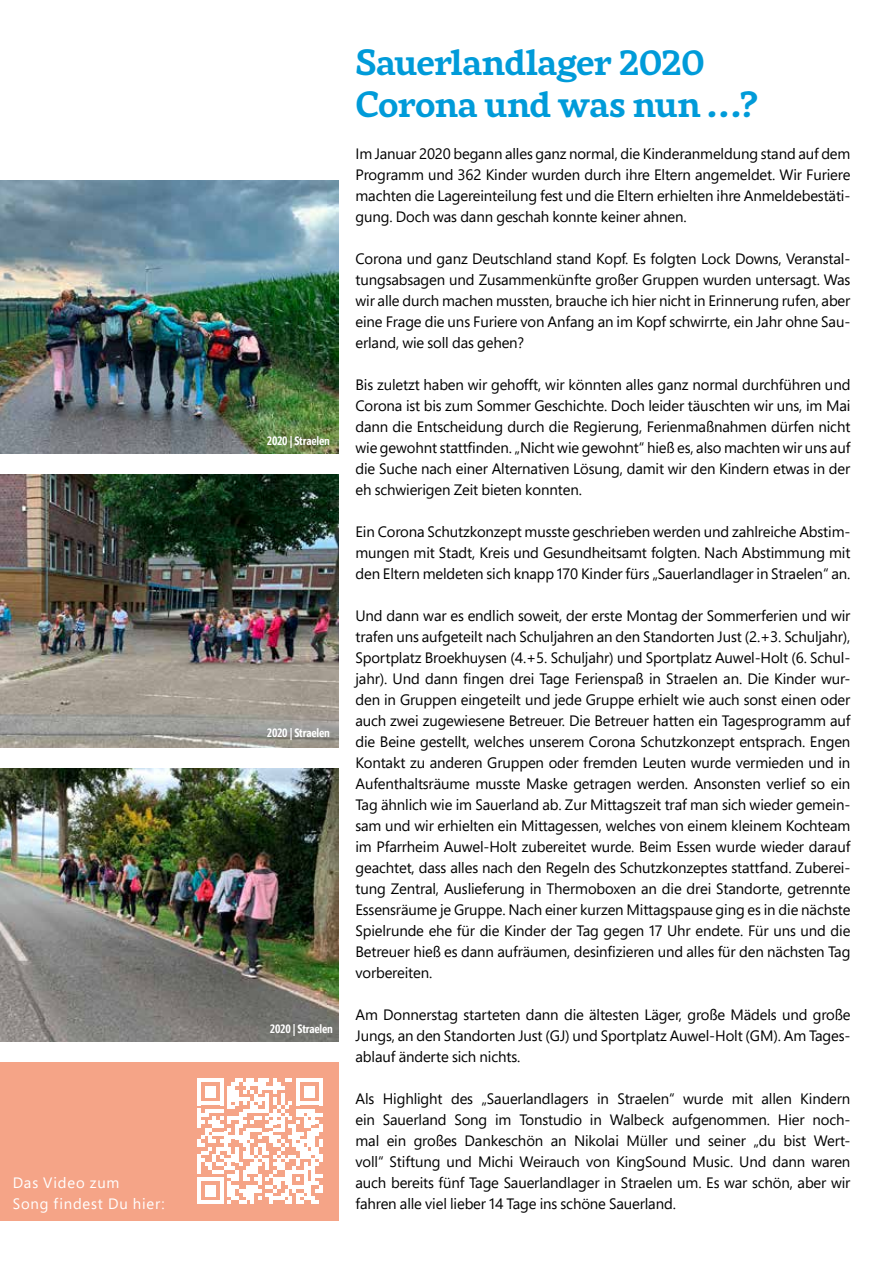
<style>
.page{position:relative;width:893px;height:1263px;background:#fff}
.page>*{position:absolute;margin:0;border:0;box-sizing:border-box;transform-origin:0 0}
.t1{font:700 36px/42px "Rival";letter-spacing:-.015em;color:#009bd9}
.t2{font:15px/21px "Segoe Pro";letter-spacing:-.01em;color:#000;text-align:justify}
.t3{font:15px/21px "Segoe Pro";letter-spacing:.055em;color:#fff}
.t4{font:700 12px "Segoe Condensed";letter-spacing:-.015em;color:#fff}
</style>
<div class="page">
<div style="left:0;top:1062px;width:338px;height:158px;background:#f5a487"></div>
<svg style="left:197px;top:1078px;width:126px;height:126px"></svg>
<img style="left:0;top:474px;width:338px;height:273px">
<img style="left:0;top:180px;width:338px;height:273px">
<img style="left:0;top:768px;width:338px;height:273px">
<p class="t3" style="left:13px;top:1172px;width:153px">Das Video zum<br>Song findest Du hier:</p>
<p class="t4" style="left:267px;top:433px;width:65px">2020 | Straelen</p>
<p class="t4" style="left:267px;top:725px;width:65px">2020 | Straelen</p>
<p class="t4" style="left:270px;top:1021px;width:65px">2020 | Straelen</p>
<h1 class="t1" style="left:355px;top:39px;width:404px">Sauerlandlager 2020<br>Corona und was nun …?</h1>
<p class="t2" style="left:355px;top:143px;width:496px">Im Januar 2020 begann alles ganz normal, die Kinderanmeldung stand auf dem Programm und 362 Kinder wurden durch ihre Eltern angemeldet. Wir Furiere machten die Lagereinteilung fest und die Eltern erhielten ihre Anmeldebestäti&shy;gung. Doch was dann geschah konnte keiner ahnen.</p>
<p class="t2" style="left:355px;top:248px;width:496px">Corona und ganz Deutschland stand Kopf. Es folgten Lock Downs, Veranstal&shy;tungsabsagen und Zusammenkünfte großer Gruppen wurden untersagt. Was wir alle durch machen mussten, brauche ich hier nicht in Erinnerung rufen, aber eine Frage die uns Furiere von Anfang an im Kopf schwirrte, ein Jahr ohne Sau&shy;erland, wie soll das gehen?</p>
<p class="t2" style="left:355px;top:374px;width:496px">Bis zuletzt haben wir gehofft, wir könnten alles ganz normal durchführen und Corona ist bis zum Sommer Geschichte. Doch leider täuschten wir uns, im Mai dann die Entscheidung durch die Regierung, Ferienmaßnahmen dürfen nicht wie gewohnt stattfinden. „Nicht wie gewohnt“ hieß es, also machten wir uns auf die Suche nach einer Alternativen Lösung, damit wir den Kindern etwas in der eh schwierigen Zeit bieten konnten.</p>
<p class="t2" style="left:355px;top:521px;width:496px">Ein Corona Schutzkonzept musste geschrieben werden und zahlreiche Abstim&shy;mungen mit Stadt, Kreis und Gesundheitsamt folgten. Nach Abstimmung mit den Eltern meldeten sich knapp 170 Kinder fürs „Sauerlandlager in Straelen“ an.</p>
<p class="t2" style="left:355px;top:605px;width:496px">Und dann war es endlich soweit, der erste Montag der Sommerferien und wir trafen uns aufgeteilt nach Schuljahren an den Standorten Just (2.+3. Schuljahr), Sportplatz Broekhuysen (4.+5. Schuljahr) und Sportplatz Auwel-Holt (6. Schul&shy;jahr). Und dann fingen drei Tage Ferienspaß in Straelen an. Die Kinder wur&shy;den in Gruppen eingeteilt und jede Gruppe erhielt wie auch sonst einen oder auch zwei zugewiesene Betreuer. Die Betreuer hatten ein Tagesprogramm auf die Beine gestellt, welches unserem Corona Schutzkonzept entsprach. Engen Kontakt zu anderen Gruppen oder fremden Leuten wurde vermieden und in Aufenthaltsräume musste Maske getragen werden. Ansonsten verlief so ein Tag ähnlich wie im Sauerland ab. Zur Mittagszeit traf man sich wieder gemein&shy;sam und wir erhielten ein Mittagessen, welches von einem kleinem Kochteam im Pfarrheim Auwel-Holt zubereitet wurde. Beim Essen wurde wieder darauf geachtet, dass alles nach den Regeln des Schutzkonzeptes stattfand. Zuberei&shy;tung Zentral, Auslieferung in Thermoboxen an die drei Standorte, getrennte Essensräume je Gruppe. Nach einer kurzen Mittagspause ging es in die nächste Spielrunde ehe für die Kinder der Tag gegen 17 Uhr endete. Für uns und die Betreuer hieß es dann aufräumen, desinfizieren und alles für den nächsten Tag vorbereiten.</p>
<p class="t2" style="left:355px;top:1004px;width:496px">Am Donnerstag starteten dann die ältesten Läger, große Mädels und große Jungs, an den Standorten Just (GJ) und Sportplatz Auwel-Holt (GM). Am Tages&shy;ablauf änderte sich nichts.</p>
<p class="t2" style="left:355px;top:1088px;width:496px">Als Highlight des „Sauerlandlagers in Straelen“ wurde mit allen Kindern ein Sauerland Song im Tonstudio in Walbeck aufgenommen. Hier noch&shy;mal ein großes Dankeschön an Nikolai Müller und seiner „du bist Wert&shy;voll“ Stiftung und Michi Weirauch von KingSound Music. Und dann waren auch bereits fünf Tage Sauerlandlager in Straelen um. Es war schön, aber wir fahren alle viel lieber 14 Tage ins schöne Sauerland.</p>
</div>
